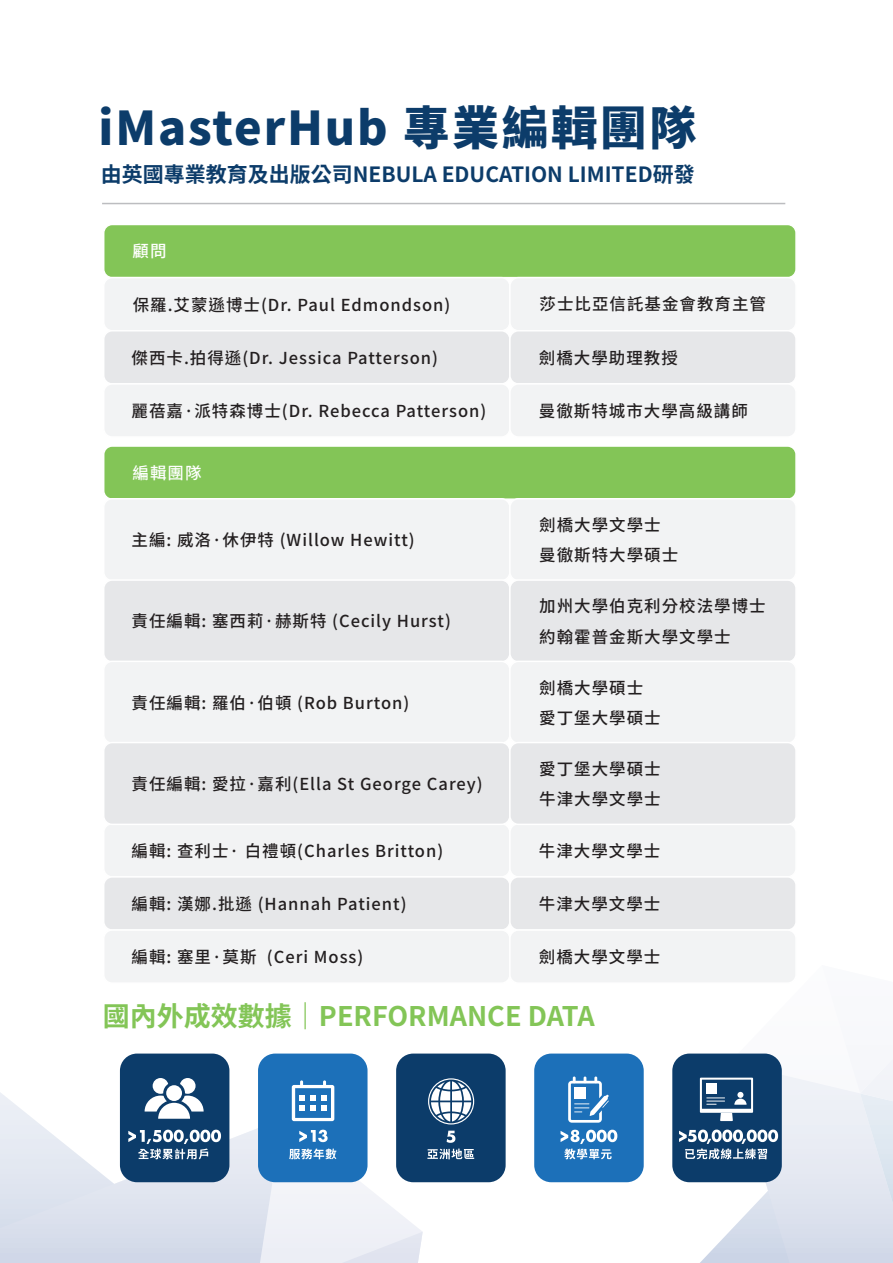
<style>
.page{position:relative;width:893px;height:1263px;background:#fff}
.page>*{position:absolute;margin:0;border:0;box-sizing:border-box;transform-origin:0 0}
.t1{font:800 46.5px "Source Han Sans SC";letter-spacing:.04em;color:#0c3c6a}
.t2{font:700 27px "Noto Sans CJ Ktc";color:#83c557}
.t3{font:700 21px "Noto Sans CJ Ktc";color:#0c3c6a}
.t4{font:500 16.5px/30.5px "Noto Sans CJ Ktc";letter-spacing:.06em;color:#231f20}
.t5{font:500 16.5px "Noto Sans CJ Ktc";letter-spacing:.06em;color:#fff}
</style>
<div class="page">
<hr style="left:102px;top:203px;width:683px;height:1px;background:#bcbdc0">
<div style="left:104px;top:224px;width:692px;height:54px;background:#83c557;border-radius:9px"></div>
<div style="left:103px;top:224px;width:694px;height:54px;border:2px solid #fff;border-radius:9px"></div>
<div style="left:104px;top:278px;width:406px;height:53px;background:#f2f3f4;border-radius:9px"></div>
<div style="left:103px;top:277px;width:408px;height:54px;border:2px solid #fff;border-radius:9px"></div>
<div style="left:510px;top:278px;width:286px;height:53px;background:#f2f3f4;border-radius:9px"></div>
<div style="left:509px;top:277px;width:288px;height:54px;border:2px solid #fff;border-radius:9px"></div>
<div style="left:104px;top:331px;width:406px;height:53px;background:#e6e7e9;border-radius:9px"></div>
<div style="left:103px;top:330px;width:408px;height:55px;border:2px solid #fff;border-radius:9px"></div>
<div style="left:510px;top:331px;width:286px;height:53px;background:#e6e7e9;border-radius:9px"></div>
<div style="left:509px;top:330px;width:288px;height:55px;border:2px solid #fff;border-radius:9px"></div>
<div style="left:104px;top:384px;width:406px;height:53px;background:#f2f3f4;border-radius:9px"></div>
<div style="left:103px;top:383px;width:408px;height:55px;border:2px solid #fff;border-radius:9px"></div>
<div style="left:510px;top:384px;width:286px;height:53px;background:#f2f3f4;border-radius:9px"></div>
<div style="left:509px;top:383px;width:288px;height:55px;border:2px solid #fff;border-radius:9px"></div>
<div style="left:104px;top:446px;width:692px;height:53px;background:#83c557;border-radius:9px"></div>
<div style="left:103px;top:445px;width:694px;height:55px;border:2px solid #fff;border-radius:9px"></div>
<div style="left:104px;top:824px;width:406px;height:53px;background:#f2f3f4;border-radius:9px"></div>
<div style="left:103px;top:823px;width:408px;height:55px;border:2px solid #fff;border-radius:9px"></div>
<div style="left:510px;top:824px;width:286px;height:53px;background:#f2f3f4;border-radius:9px"></div>
<div style="left:509px;top:823px;width:288px;height:55px;border:2px solid #fff;border-radius:9px"></div>
<div style="left:104px;top:877px;width:406px;height:53px;background:#e6e7e9;border-radius:9px"></div>
<div style="left:103px;top:876px;width:408px;height:55px;border:2px solid #fff;border-radius:9px"></div>
<div style="left:510px;top:877px;width:286px;height:53px;background:#e6e7e9;border-radius:9px"></div>
<div style="left:509px;top:876px;width:288px;height:55px;border:2px solid #fff;border-radius:9px"></div>
<div style="left:104px;top:930px;width:406px;height:53px;background:#f2f3f4;border-radius:9px"></div>
<div style="left:103px;top:929px;width:408px;height:55px;border:2px solid #fff;border-radius:9px"></div>
<div style="left:510px;top:930px;width:286px;height:53px;background:#f2f3f4;border-radius:9px"></div>
<div style="left:509px;top:929px;width:288px;height:55px;border:2px solid #fff;border-radius:9px"></div>
<div style="left:104px;top:499px;width:406px;height:82px;background:#f2f3f4;border-radius:9px"></div>
<div style="left:103px;top:498px;width:408px;height:83px;border:2px solid #fff;border-radius:9px"></div>
<div style="left:510px;top:499px;width:286px;height:82px;background:#f2f3f4;border-radius:9px"></div>
<div style="left:509px;top:498px;width:288px;height:83px;border:2px solid #fff;border-radius:9px"></div>
<div style="left:104px;top:580px;width:406px;height:82px;background:#e6e7e9;border-radius:9px"></div>
<div style="left:103px;top:579px;width:408px;height:84px;border:2px solid #fff;border-radius:9px"></div>
<div style="left:510px;top:580px;width:286px;height:82px;background:#e6e7e9;border-radius:9px"></div>
<div style="left:509px;top:579px;width:288px;height:84px;border:2px solid #fff;border-radius:9px"></div>
<div style="left:104px;top:661px;width:406px;height:82px;background:#f2f3f4;border-radius:9px"></div>
<div style="left:103px;top:661px;width:408px;height:83px;border:2px solid #fff;border-radius:9px"></div>
<div style="left:510px;top:661px;width:286px;height:82px;background:#f2f3f4;border-radius:9px"></div>
<div style="left:509px;top:661px;width:288px;height:83px;border:2px solid #fff;border-radius:9px"></div>
<div style="left:104px;top:742px;width:406px;height:82px;background:#e6e7e9;border-radius:9px"></div>
<div style="left:103px;top:742px;width:408px;height:83px;border:2px solid #fff;border-radius:9px"></div>
<div style="left:510px;top:742px;width:286px;height:82px;background:#e6e7e9;border-radius:9px"></div>
<div style="left:509px;top:742px;width:288px;height:83px;border:2px solid #fff;border-radius:9px"></div>
<div style="left:120px;top:1053px;width:109px;height:129px;background:#0c3c6a;border-radius:17px"></div>
<div style="left:258px;top:1053px;width:109px;height:129px;background:#1c70b9;border-radius:17px"></div>
<div style="left:672px;top:1053px;width:110px;height:129px;background:#0c3c6a;border-radius:17px"></div>
<svg style="left:676px;top:965px;width:217px;height:298px"></svg>
<div style="left:396px;top:1053px;width:110px;height:129px;background:#0c3c6a;border-radius:17px"></div>
<svg style="left:0;top:1071px;width:474px;height:192px"></svg>
<div style="left:534px;top:1053px;width:110px;height:129px;background:#1c70b9;border-radius:17px"></div>
<svg style="left:561px;top:1130px;width:56px;height:29px"></svg>
<svg style="left:568px;top:1076px;width:41px;height:47px"></svg>
<h1 class="t1" style="left:99px;top:102px;width:599px">iMasterHub 專業編輯團隊</h1>
<p class="t3" style="left:101px;top:162px;width:595px">由英國專業教育及出版公司NEBULA EDUCATION LIMITED研發</p>
<p class="t5" style="left:133px;top:242px;width:35px">顧問</p>
<p class="t4" style="left:133px;top:290px;width:319px">保羅.艾蒙遜博士(Dr. Paul Edmondson)</p>
<p class="t4" style="left:540px;top:290px;width:228px">莎士比亞信託基金會教育主管</p>
<p class="t4" style="left:132px;top:343px;width:308px">傑西卡.拍得遜(Dr. Jessica Patterson)</p>
<p class="t4" style="left:539px;top:343px;width:140px">劍橋大學助理教授</p>
<p class="t4" style="left:132px;top:396px;width:356px">麗蓓嘉·派特森博士(Dr. Rebecca Patterson)</p>
<p class="t4" style="left:539px;top:396px;width:210px">曼徹斯特城市大學高級講師</p>
<p class="t5" style="left:133px;top:463px;width:70px">編輯團隊</p>
<p class="t4" style="left:132px;top:525px;width:285px">主編: 威洛·休伊特 (Willow Hewitt)</p>
<p class="t4" style="left:132px;top:606px;width:321px">責任編輯: 塞西莉·赫斯特 (Cecily Hurst)</p>
<p class="t4" style="left:132px;top:688px;width:279px">責任編輯: 羅伯·伯頓 (Rob Burton)</p>
<p class="t4" style="left:132px;top:769px;width:353px">責任編輯: 愛拉·嘉利(Ella St George Carey)</p>
<p class="t4" style="left:539px;top:510px;width:140px">劍橋大學文學士曼徹斯特大學碩士</p>
<p class="t4" style="left:539px;top:591px;width:228px">加州大學伯克利分校法學博士約翰霍普金斯大學文學士</p>
<p class="t4" style="left:539px;top:673px;width:123px">劍橋大學碩士愛丁堡大學碩士</p>
<p class="t4" style="left:539px;top:754px;width:123px">愛丁堡大學碩士牛津大學文學士</p>
<p class="t4" style="left:132px;top:836px;width:313px">編輯: 查利士· 白禮頓(Charles Britton)</p>
<p class="t4" style="left:539px;top:836px;width:123px">牛津大學文學士</p>
<p class="t4" style="left:132px;top:889px;width:277px">編輯: 漢娜.批遜 (Hannah Patient)</p>
<p class="t4" style="left:539px;top:889px;width:123px">牛津大學文學士</p>
<p class="t4" style="left:132px;top:942px;width:233px">編輯: 塞里·莫斯 (Ceri Moss)</p>
<p class="t4" style="left:539px;top:942px;width:123px">劍橋大學文學士</p>
<h2 class="t2" style="left:103px;top:1000px;width:493px">國內外成效數據｜PERFORMANCE DATA</h2>
</div>
